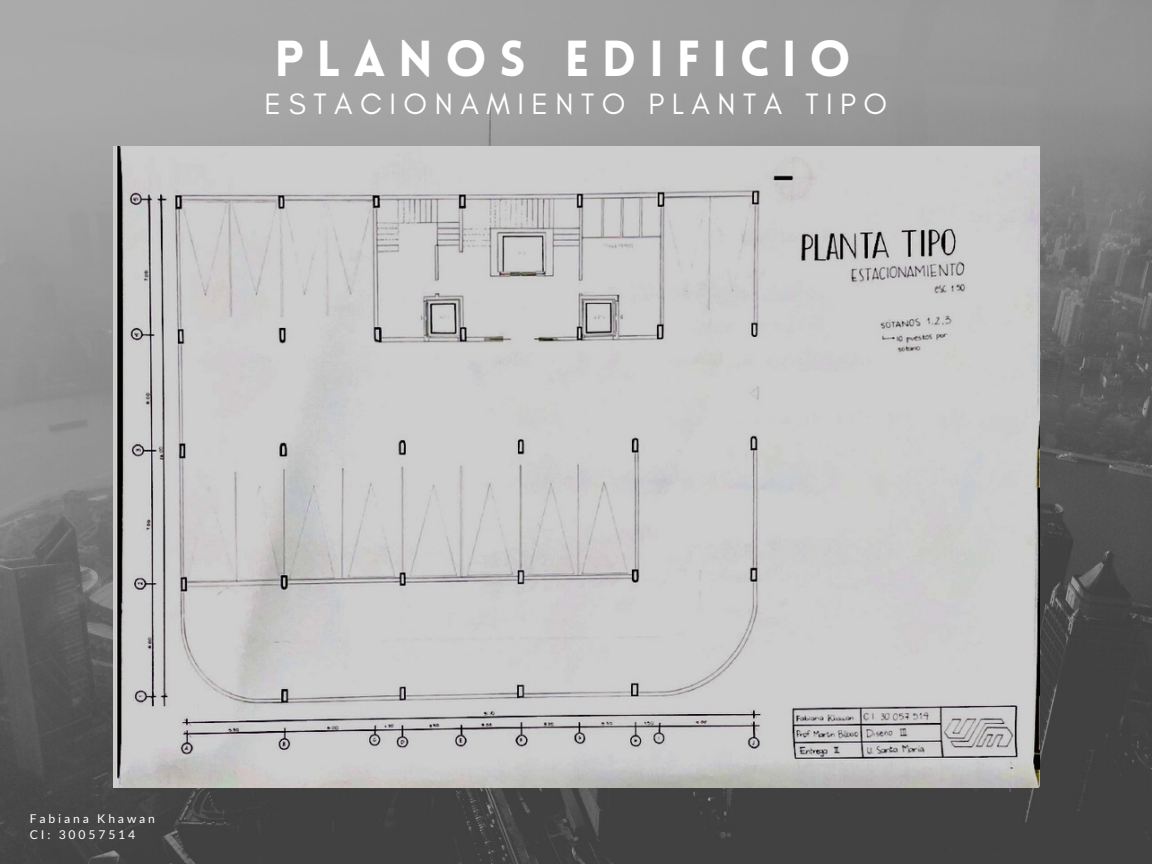
<style>
.page{position:relative;width:1152px;height:864px;background:#fff}
.page>*{position:absolute;margin:0;border:0;box-sizing:border-box;transform-origin:0 0}
.t1{font:900 49.5px "Lovelo";letter-spacing:.25em;color:#fff}
.t2{font:30px "Glacial Indifference";letter-spacing:.25em;color:#fff}
.t3{font:12.15px/16.2px "Lato";letter-spacing:.24em;color:#fff}
</style>
<div class="page">
<img style="left:0;top:0;width:1152px;height:864px">
<img style="left:113px;top:147px;width:926px;height:640px">
<h1 class="t1" style="left:274px;top:39px;width:578px">PLANOS EDIFICIO</h1>
<p class="t2" style="left:265px;top:85px;width:624px">ESTACIONAMIENTO PLANTA TIPO</p>
<p class="t3" style="left:30px;top:810px;width:127px">Fabiana Khawan<br>CI: 30057514</p>
</div>
